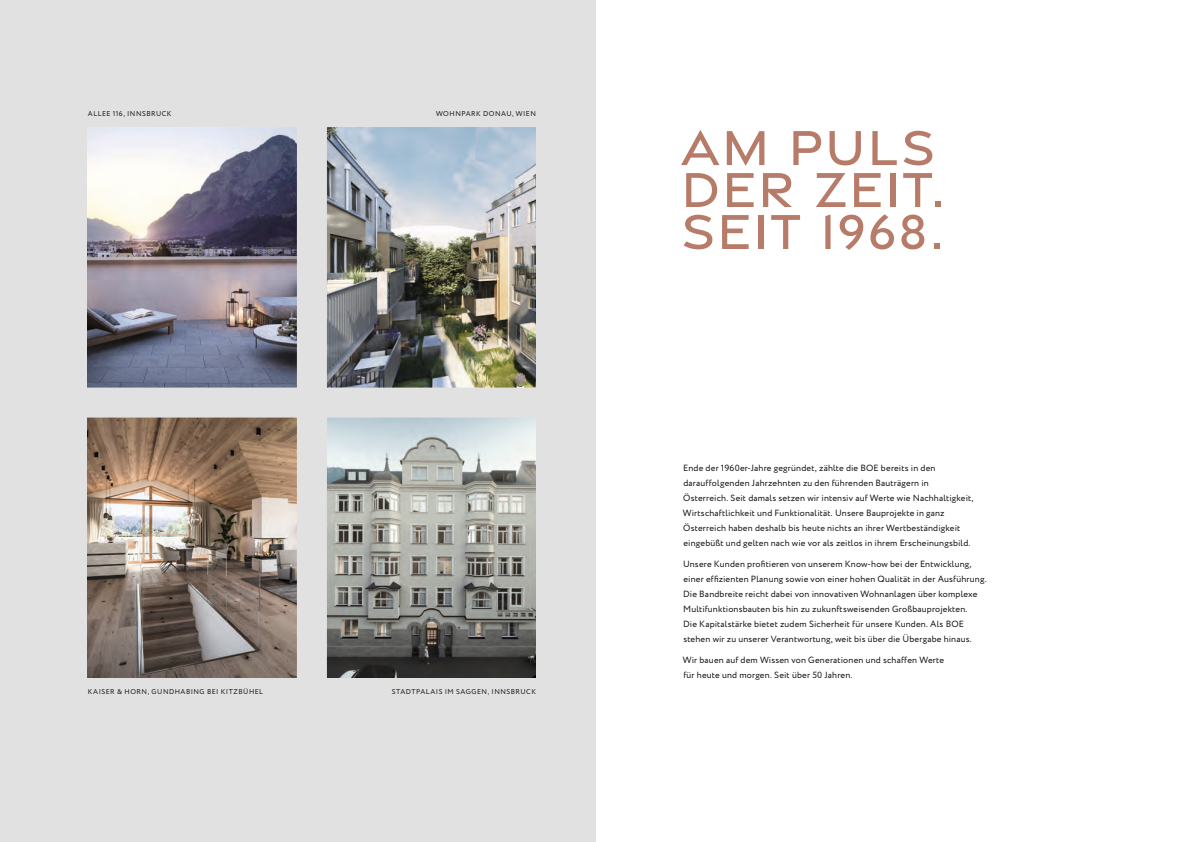
<style>
.page{position:relative;width:1191px;height:842px;background:#fff}
.page>*{position:absolute;margin:0;border:0;box-sizing:border-box;transform-origin:0 0}
.t1{font:500 53px/42px "Gravesend Sans";letter-spacing:.035em;color:#b77c69}
.Copy{font:9px/15px "Circe";letter-spacing:.02em;color:#131413}
.Copy-2{font:7px "Circe";letter-spacing:.07em;color:#131413}
</style>
<div class="page">
<div style="left:0;top:0;width:595px;height:842px;background:#e1e1e2"></div>
<img style="left:88px;top:128px;width:448px;height:549px">
<div style="left:297px;top:43px;width:30px;height:739px;background:#e1e1e2"></div>
<div style="left:28px;top:388px;width:553px;height:30px;background:#e1e1e2"></div>
<p class="Copy-2" style="left:88px;top:109px;width:85px">ALLEE 116, INNSBRUCK</p>
<p class="Copy-2" style="left:436px;top:109px;width:101px">WOHNPARK DONAU, WIEN</p>
<p class="Copy-2" style="left:88px;top:687px;width:177px">KAISER &amp; HORN, GUNDHABING BEI KITZBÜHEL</p>
<p class="Copy-2" style="left:392px;top:687px;width:146px">STADTPALAIS IM SAGGEN, INNSBRUCK</p>
<p class="t1" style="left:681px;top:125px;width:265px">AM PULS<br>DER ZEIT.<br>SEIT 1968.</p>
<p class="Copy" style="left:683px;top:461px;width:292px">Ende der 1960er-Jahre gegründet, zählte die BOE bereits in den darauffolgenden Jahrzehnten zu den führenden Bauträgern in Österreich. Seit damals setzen wir intensiv auf Werte wie Nachhaltigkeit, Wirtschaftlichkeit und Funktionalität. Unsere Bauprojekte in ganz Österreich haben deshalb bis heute nichts an ihrer Wertbeständigkeit eingebüßt und gelten nach wie vor als zeitlos in ihrem Erscheinungsbild.</p>
<p class="Copy" style="left:683px;top:557px;width:305px">Unsere Kunden profitieren von unserem Know-how bei der Entwicklung, einer effizienten Planung sowie von einer hohen Qualität in der Ausführung.<br>Die Bandbreite reicht dabei von innovativen Wohnanlagen über komplexe Multifunktionsbauten bis hin zu zukunftsweisenden Großbauprojekten.<br>Die Kapitalstärke bietet zudem Sicherheit für unsere Kunden. Als BOE stehen wir zu unserer Verantwortung, weit bis über die Übergabe hinaus.</p>
<p class="Copy" style="left:683px;top:653px;width:263px">Wir bauen auf dem Wissen von Generationen und schaffen Werte für heute und morgen. Seit über 50 Jahren.</p>
</div>
